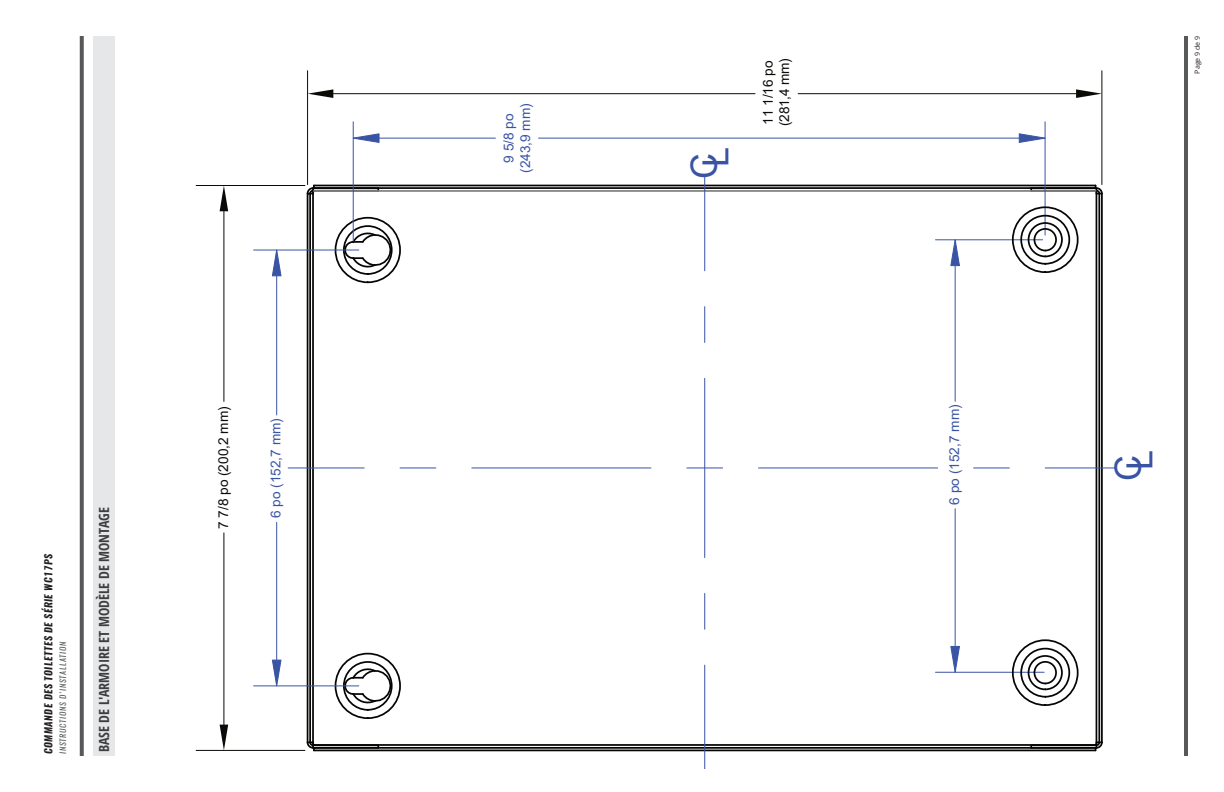
<style>
.page{position:relative;width:1224px;height:792px;background:#fff}
.page>*{position:absolute;margin:0;border:0;box-sizing:border-box;transform-origin:0 0}
.t1{font:36px "Arial";color:#3a54a4}
._2018_-_H1_-Title_Al{font:700 condensed 14px "Open Sans";color:#3e3e3f}
.t2{font:13.6px/16.4px "Arial";color:#3a54a4;text-align:center}
.t3{font:13.6px/16.4px "Arial";color:#0b0a07}
.t4{font:italic 700 10px "Oswald";letter-spacing:.05em;color:#231f20}
.t5{font:italic 8px "Oswald";letter-spacing:.1em;color:#57585a}
.t6{font:7px "Open Sans";color:#231f20}
</style>
<div class="page">
<svg style="left:80px;top:36px;width:4px;height:720px;background:#616163"></svg>
<hr style="left:1184px;top:36px;width:4px;height:720px;background:#57585a">
<hr style="left:196px;top:750px;width:109px;height:1px;background:#0b0a07">
<hr style="left:196px;top:185px;width:109px;height:1px;background:#0b0a07">
<hr style="left:223px;top:533px;width:1px;height:192px;background:#0b0a07">
<hr style="left:223px;top:211px;width:1px;height:190px;background:#0b0a07">
<svg style="left:220px;top:725px;width:8px;height:25px"></svg>
<svg style="left:220px;top:186px;width:8px;height:25px"></svg>
<hr style="left:307px;top:71px;width:1px;height:114px;background:#0b0a07">
<hr style="left:1101px;top:71px;width:1px;height:114px;background:#0b0a07">
<hr style="left:333px;top:93px;width:422px;height:1px;background:#0b0a07">
<hr style="left:798px;top:93px;width:278px;height:1px;background:#0b0a07">
<svg style="left:308px;top:89px;width:25px;height:9px"></svg>
<svg style="left:1076px;top:89px;width:26px;height:9px"></svg>
<hr style="left:254px;top:685px;width:105px;height:1px;background:#3a54a4">
<hr style="left:254px;top:250px;width:105px;height:1px;background:#3a54a4">
<hr style="left:276px;top:522px;width:1px;height:138px;background:#3a54a4">
<hr style="left:276px;top:276px;width:1px;height:139px;background:#3a54a4">
<svg style="left:272px;top:660px;width:9px;height:26px"></svg>
<svg style="left:272px;top:250px;width:9px;height:26px"></svg>
<svg style="left:306px;top:184px;width:798px;height:568px"></svg>
<hr style="left:353px;top:122px;width:1px;height:119px;background:#3a54a4">
<hr style="left:1045px;top:122px;width:1px;height:113px;background:#3a54a4">
<hr style="left:379px;top:138px;width:116px;height:1px;background:#3a54a4">
<hr style="left:539px;top:138px;width:483px;height:1px;background:#3a54a4">
<svg style="left:353px;top:133px;width:27px;height:10px"></svg>
<svg style="left:1019px;top:133px;width:27px;height:10px"></svg>
<hr style="left:704px;top:175px;width:1px;height:96px;background:#3a54a4">
<hr style="left:704px;top:307px;width:1px;height:36px;background:#3a54a4">
<hr style="left:704px;top:378px;width:1px;height:180px;background:#3a54a4">
<hr style="left:704px;top:593px;width:1px;height:36px;background:#3a54a4">
<hr style="left:704px;top:665px;width:1px;height:103px;background:#3a54a4">
<hr style="left:288px;top:468px;width:76px;height:1px;background:#3a54a4">
<hr style="left:400px;top:468px;width:36px;height:1px;background:#3a54a4">
<hr style="left:472px;top:468px;width:179px;height:1px;background:#3a54a4">
<hr style="left:687px;top:468px;width:36px;height:1px;background:#3a54a4">
<hr style="left:758px;top:468px;width:180px;height:1px;background:#3a54a4">
<hr style="left:974px;top:468px;width:35px;height:1px;background:#3a54a4">
<hr style="left:1045px;top:468px;width:71px;height:1px;background:#3a54a4">
<div style="left:1012px;top:639px;width:67px;height:67px;border:2px solid #050504;border-radius:50%"></div>
<div style="left:1012px;top:206px;width:67px;height:67px;border:2px solid #050504;border-radius:50%"></div>
<div style="left:1020px;top:215px;width:50px;height:50px;border:2px solid #050504;border-radius:50%"></div>
<div style="left:1020px;top:648px;width:50px;height:50px;border:2px solid #050504;border-radius:50%"></div>
<div style="left:1028px;top:222px;width:35px;height:35px;border:2px solid #050504;border-radius:50%"></div>
<div style="left:1028px;top:655px;width:35px;height:35px;border:2px solid #050504;border-radius:50%"></div>
<div style="left:1034px;top:228px;width:23px;height:23px;border:2px solid #050504;border-radius:50%"></div>
<div style="left:1034px;top:661px;width:23px;height:23px;border:2px solid #050504;border-radius:50%"></div>
<div style="left:93px;top:36px;width:22px;height:720px;background:#e6e7e9"></div>
<p class="t4" style="left:42px;top:754px;width:201px;rotate:-90deg">COMMANDE DES TOILETTES DE SÉRIE WC17PS</p>
<p class="t5" style="left:57px;top:754px;width:114px;rotate:-90deg">INSTRUCTIONS D’INSTALLATION</p>
<p class="_2018_-_H1_-Title_Al" style="left:94px;top:752px;width:247px;rotate:-90deg">BASE DE L'ARMOIRE ET MODÈLE DE MONTAGE</p>
<p class="t3" style="left:215px;top:529px;width:124px;rotate:-90deg">7 7/8 po (200,2 mm)</p>
<p class="t2" style="left:268px;top:518px;width:102px;rotate:-90deg">6 po (152,7 mm)</p>
<p class="t2" style="left:501px;top:173px;width:71px;rotate:-90deg">9 5/8 po (243,9 mm)</p>
<p class="t1" style="left:685px;top:179px;width:33px;rotate:-90deg">CL</p>
<p class="t3" style="left:760px;top:126px;width:69px;rotate:-90deg">11 1/16 po (281,4 mm)</p>
<p class="t2" style="left:946px;top:505px;width:102px;rotate:-90deg">6 po (152,7 mm)</p>
<p class="t6" style="left:1193px;top:74px;width:39px;rotate:-90deg">Page 9 de 9</p>
<p class="t1" style="left:1109px;top:481px;width:33px;rotate:-90deg">CL</p>
</div>
